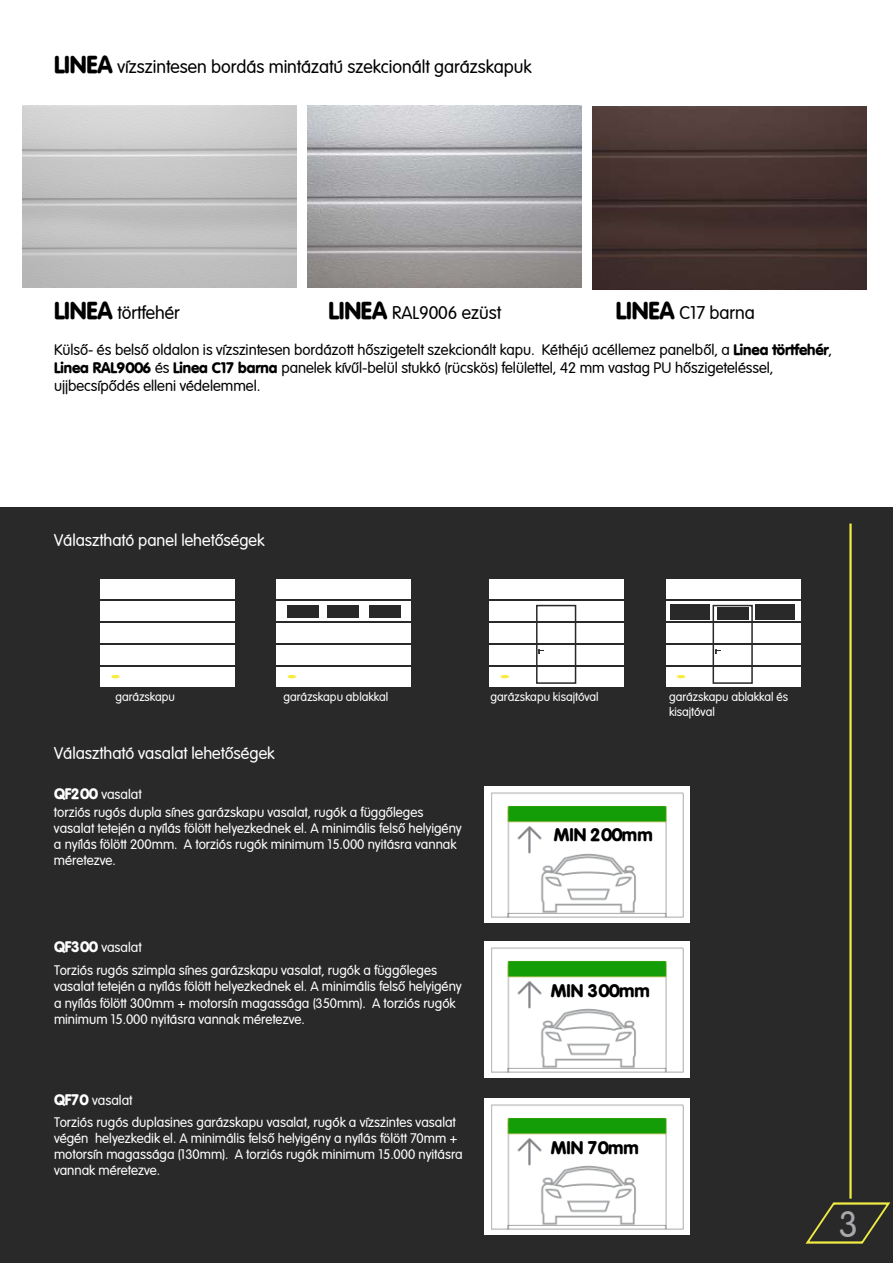
<style>
.page{position:relative;width:893px;height:1263px;background:#fff}
.page>*{position:absolute;margin:0;border:0;box-sizing:border-box;transform-origin:0 0}
.t1{font:36px "Vogue";color:#a7a9ac}
.t2{font:18px "Vogue";color:#000}
.t3{font:700 18px "Vogue";color:#000}
.t4{font:16.5px "Vogue";color:#fff}
.t5{font:15px/18px "Vogue";color:#000}
.t6{font:13.5px/16.2px "Vogue";color:#fff}
.t7{font:12px/14.4px "Vogue";color:#fff}
.s1{font-weight:700;font-size:24px}
.s2{font-weight:700}
.s3{font-weight:700;font-size:15px}
</style>
<div class="page">
<div style="left:0;top:507px;width:893px;height:756px;background:#29292a"></div>
<img style="left:307px;top:106px;width:275px;height:182px">
<img style="left:592px;top:106px;width:274px;height:183px">
<div style="left:100px;top:580px;width:134px;height:19px;background:#fff"></div>
<div style="left:100px;top:602px;width:134px;height:19px;background:#fff"></div>
<div style="left:100px;top:624px;width:134px;height:19px;background:#fff"></div>
<div style="left:100px;top:646px;width:134px;height:19px;background:#fff"></div>
<div style="left:100px;top:668px;width:134px;height:19px;background:#fff"></div>
<svg style="left:111px;top:675px;width:9px;height:3px"></svg>
<div style="left:277px;top:580px;width:134px;height:19px;background:#fff"></div>
<div style="left:277px;top:602px;width:134px;height:19px;background:#fff"></div>
<div style="left:277px;top:624px;width:134px;height:19px;background:#fff"></div>
<div style="left:277px;top:646px;width:134px;height:19px;background:#fff"></div>
<div style="left:277px;top:668px;width:134px;height:19px;background:#fff"></div>
<svg style="left:288px;top:675px;width:8px;height:3px"></svg>
<div style="left:287px;top:605px;width:31px;height:12px;background:#29292a"></div>
<div style="left:328px;top:605px;width:31px;height:12px;background:#29292a"></div>
<div style="left:369px;top:605px;width:31px;height:12px;background:#29292a"></div>
<div style="left:490px;top:580px;width:134px;height:19px;background:#fff"></div>
<div style="left:490px;top:602px;width:134px;height:19px;background:#fff"></div>
<div style="left:490px;top:624px;width:134px;height:19px;background:#fff"></div>
<div style="left:490px;top:646px;width:134px;height:19px;background:#fff"></div>
<div style="left:490px;top:668px;width:134px;height:19px;background:#fff"></div>
<svg style="left:501px;top:675px;width:8px;height:3px"></svg>
<div style="left:666px;top:580px;width:134px;height:19px;background:#fff"></div>
<svg style="left:666px;top:602px;width:134px;height:19px"></svg>
<div style="left:666px;top:624px;width:134px;height:19px;background:#fff"></div>
<div style="left:666px;top:646px;width:134px;height:19px;background:#fff"></div>
<div style="left:666px;top:668px;width:134px;height:19px;background:#fff"></div>
<svg style="left:677px;top:675px;width:8px;height:3px"></svg>
<div style="left:670px;top:605px;width:40px;height:15px;background:#29292a"></div>
<div style="left:717px;top:607px;width:31px;height:13px;background:#29292a"></div>
<div style="left:755px;top:605px;width:40px;height:15px;background:#29292a"></div>
<div style="left:536px;top:605px;width:40px;height:79px;border:2px solid #29292a"></div>
<svg style="left:538px;top:649px;width:6px;height:5px"></svg>
<div style="left:712px;top:605px;width:41px;height:79px;border:2px solid #29292a"></div>
<svg style="left:715px;top:649px;width:6px;height:5px"></svg>
<img style="left:484px;top:786px;width:205px;height:136px">
<img style="left:484px;top:941px;width:205px;height:136px">
<img style="left:484px;top:1098px;width:205px;height:136px">
<hr style="left:849px;top:524px;width:3px;height:675px;background:#efea44">
<svg style="left:805px;top:1202px;width:86px;height:42px"></svg>
<h2 class="t2" style="left:54px;top:56px;width:479px"><span class="s1">LINEA</span> vízszintesen bordás mintázatú szekcionált garázskapuk</h2>
<h2 class="t2" style="left:54px;top:303px;width:127px"><span class="s1">LINEA</span> törtfehér</h2>
<h2 class="t2" style="left:328px;top:303px;width:174px"><span class="s1">LINEA</span> RAL9006 ezüst</h2>
<h2 class="t2" style="left:616px;top:303px;width:140px"><span class="s1">LINEA</span> C17 barna</h2>
<p class="t5" style="left:54px;top:341px;width:780px">Külsõ- és belsõ oldalon is vízszintesen bordázott hőszigetelt szekcionált kapu. Kéthéjú acéllemez panelbõl, a <span class="s2">Linea törtfehér</span>,<br><span class="s2">Linea RAL9006</span> és <span class="s2">Linea C17 barna</span> panelek kívűl-belül stukkó (rücskös) felülettel, 42 mm vastag PU hõszigeteléssel, ujjbecsípõdés elleni védelemmel.</p>
<p class="t4" style="left:54px;top:531px;width:212px">Választható panel lehetőségek</p>
<p class="t7" style="left:116px;top:690px;width:61px">garázskapu</p>
<p class="t7" style="left:284px;top:690px;width:106px">garázskapu ablakkal</p>
<p class="t7" style="left:490px;top:690px;width:110px">garázskapu kisajtóval</p>
<p class="t7" style="left:669px;top:690px;width:121px">garázskapu ablakkal és kisajtóval</p>
<p class="t4" style="left:54px;top:744px;width:222px">Választható vasalat lehetőségek</p>
<p class="t6" style="left:54px;top:785px;width:371px;line-height:18.3px"><span class="s3">QF200</span> vasalat<br>torziós rugós dupla sínes garázskapu vasalat, rugók a függőleges</p>
<p class="t6" style="left:54px;top:820px;width:409px">vasalat tetején a nyílás fölött helyezkednek el. A minimális felső helyigény a nyílás fölött 200mm. A torziós rugók minimum 15.000 nyitásra vannak méretezve.</p>
<p class="t6" style="left:54px;top:939px;width:89px"><span class="s3">QF300</span> vasalat</p>
<p class="t6" style="left:54px;top:962px;width:409px">Torziós rugós szimpla sínes garázskapu vasalat, rugók a függőleges vasalat tetején a nyílás fölött helyezkednek el. A minimális felső helyigény a nyílás fölött 300mm + motorsín magassága (350mm). A torziós rugók minimum 15.000 nyitásra vannak méretezve.</p>
<p class="t6" style="left:54px;top:1090px;width:403px;line-height:21.3px"><span class="s3">QF70</span> vasalat<br>Torziós rugós duplasines garázskapu vasalat, rugók a vízszintes vasalat</p>
<p class="t6" style="left:54px;top:1130px;width:410px">végén helyezkedik el. A minimális felső helyigény a nyílás fölött 70mm + motorsín magassága (130mm). A torziós rugók minimum 15.000 nyitásra vannak méretezve.</p>
<h2 class="t3" style="left:554px;top:823px;width:100px">MIN 200mm</h2>
<h2 class="t3" style="left:551px;top:979px;width:100px">MIN 300mm</h2>
<h2 class="t3" style="left:551px;top:1136px;width:89px">MIN 70mm</h2>
<h1 class="t1" style="left:839px;top:1204px;width:21px">3</h1>
</div>
